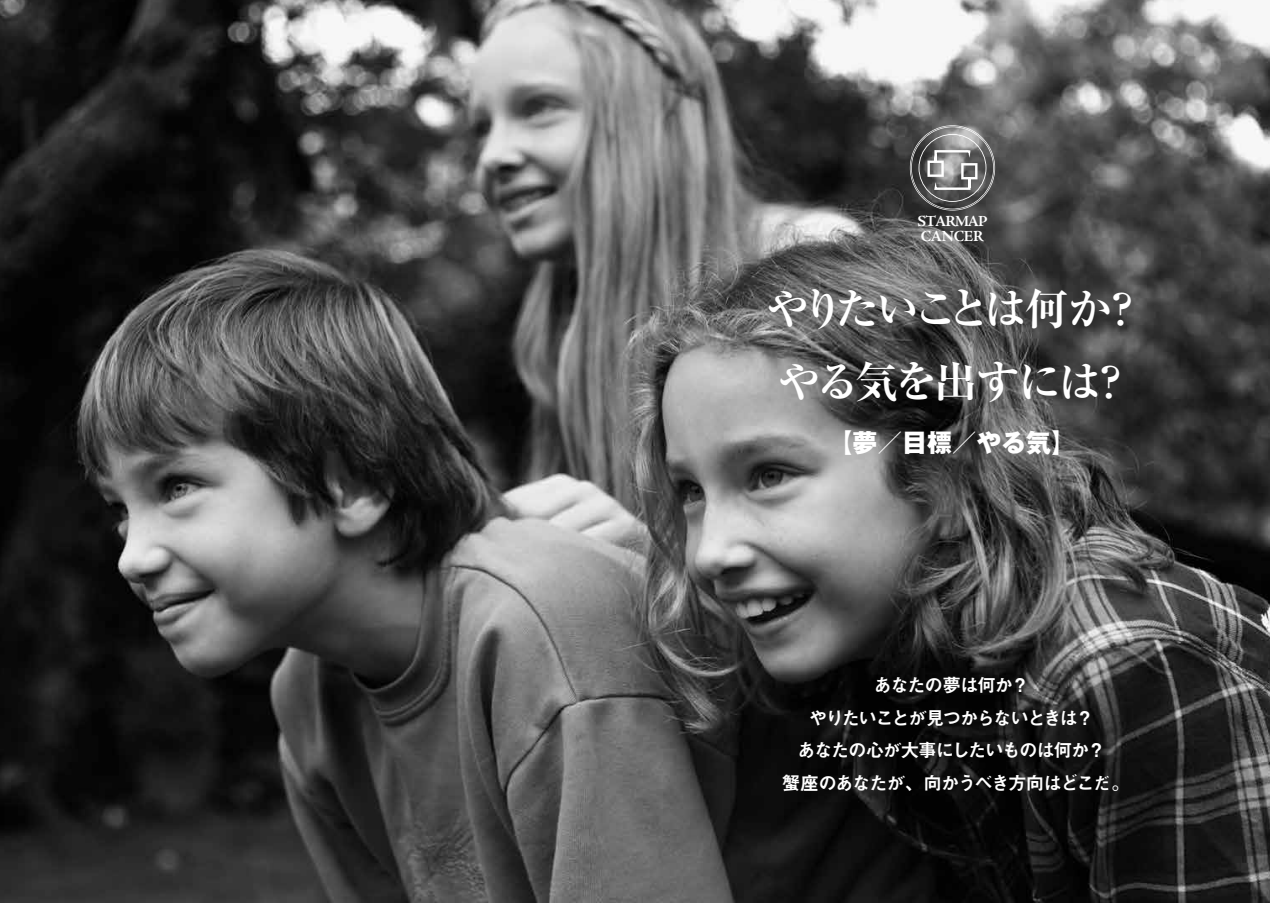
<style>
.page{position:relative;width:1270px;height:903px;background:#fff}
.page>*{position:absolute;margin:0;border:0;box-sizing:border-box;transform-origin:0 0}
.t1{font:700 43.4px/73.5px "Ryumin Pr 6";letter-spacing:-.1em;color:#fff}
.t2{font:800 24.85px "Gothic MB101 Pr 6";color:#fff}
.t3{font:18.55px/32.6px "Midashi Go Pr 6 MB31";letter-spacing:-.085em;color:#fff;text-align:center}
.t4{font:700 15.58px/15px "Adobe Jenson Pro";letter-spacing:-.06em;color:#fff}
</style>
<div class="page">
<img style="left:0;top:0;width:1270px;height:903px">
<svg style="left:910px;top:125px;width:85px;height:86px"></svg>
<p class="t4" style="left:917px;top:214px;width:72px">STARMAP<br>CANCER</p>
<h1 class="t1" style="left:766px;top:270px;width:379px">やりたいことは何か？やる気を出すには？</h1>
<h2 class="t2" style="left:828px;top:421px;width:250px">【夢／目標／やる気】</h2>
<p class="t3" style="left:782px;top:668px;width:350px">あなたの夢は何か？<br>やりたいことが見つからないときは？<br>あなたの心が大事にしたいものは何か？<br>蟹座のあなたが、向かうべき方向はどこだ。</p>
</div>
